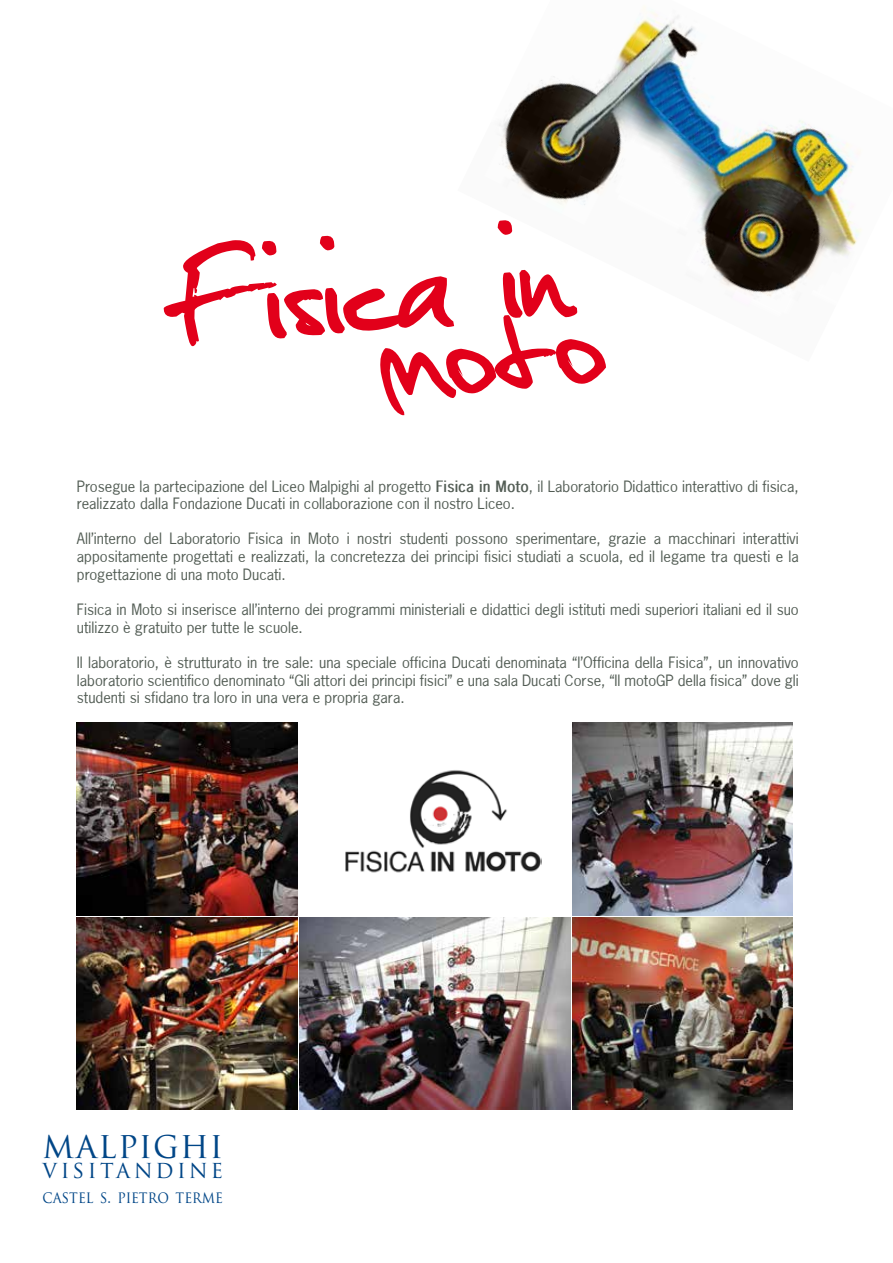
<style>
.page{position:relative;width:893px;height:1263px;background:#fff}
.page>*{position:absolute;margin:0;border:0;box-sizing:border-box;transform-origin:0 0}
.t1{font:189.45px "Christopherhand";color:#e2001a}
.t2{font:35.85px "Trajan";letter-spacing:.04em;color:#004687;scale:.95 1}
.t3{font:23.7px "Trajan";letter-spacing:.14em;color:#004687;scale:.95 1}
.t4{font:16.5px "Trajan";color:#004687;scale:.87 1}
.t5{font:14.7px/17.7px "News Gothic";color:#525c54}
.s1{font-weight:700}
</style>
<div class="page">
<img style="left:499px;top:6px;width:363px;height:291px">
<img style="left:345px;top:770px;width:197px;height:103px">
<img style="left:300px;top:917px;width:270px;height:193px">
<img style="left:572px;top:722px;width:221px;height:193px">
<img style="left:572px;top:917px;width:221px;height:192px">
<img style="left:77px;top:722px;width:220px;height:193px">
<img style="left:77px;top:917px;width:220px;height:193px">
<h1 class="t1" style="left:156px;top:222px;width:410px;rotate:-5deg">Fisica in</h1>
<h1 class="t1" style="left:372px;top:274px;width:228px;rotate:-5deg">moto</h1>
<p class="t5" style="left:77px;top:477px;width:723px">Prosegue la partecipazione del Liceo Malpighi al progetto <span class="s1">Fisica in Moto</span>, il Laboratorio Didattico interattivo di fisica, realizzato dalla Fondazione Ducati in collaborazione con il nostro Liceo.</p>
<p class="t5" style="left:77px;top:530px;width:723px;text-align:justify">All’interno del Laboratorio Fisica in Moto i nostri studenti possono sperimentare, grazie a macchinari interattivi appositamente progettati e realizzati, la concretezza dei principi fisici studiati a scuola, ed il legame tra questi e la progettazione di una moto Ducati.</p>
<p class="t5" style="left:77px;top:600px;width:723px">Fisica in Moto si inserisce all’interno dei programmi ministeriali e didattici degli istituti medi superiori italiani ed il suo utilizzo è gratuito per tutte le scuole.</p>
<p class="t5" style="left:77px;top:653px;width:723px;text-align:justify">Il laboratorio, è strutturato in tre sale: una speciale officina Ducati denominata “l’Officina della Fisica”, un innovativo laboratorio scientifico denominato “Gli attori dei principi fisici” e una sala Ducati Corse, “Il motoGP della fisica” dove gli studenti si sfidano tra loro in una vera e propria gara.</p>
<h2 class="t2" style="left:43px;top:1122px;width:192px">MALPIGHI</h2>
<h3 class="t3" style="left:43px;top:1154px;width:192px">VISITANDINE</h3>
<p class="t4" style="left:43px;top:1186px;width:209px">CASTEL S. PIETRO TERME</p>
</div>
